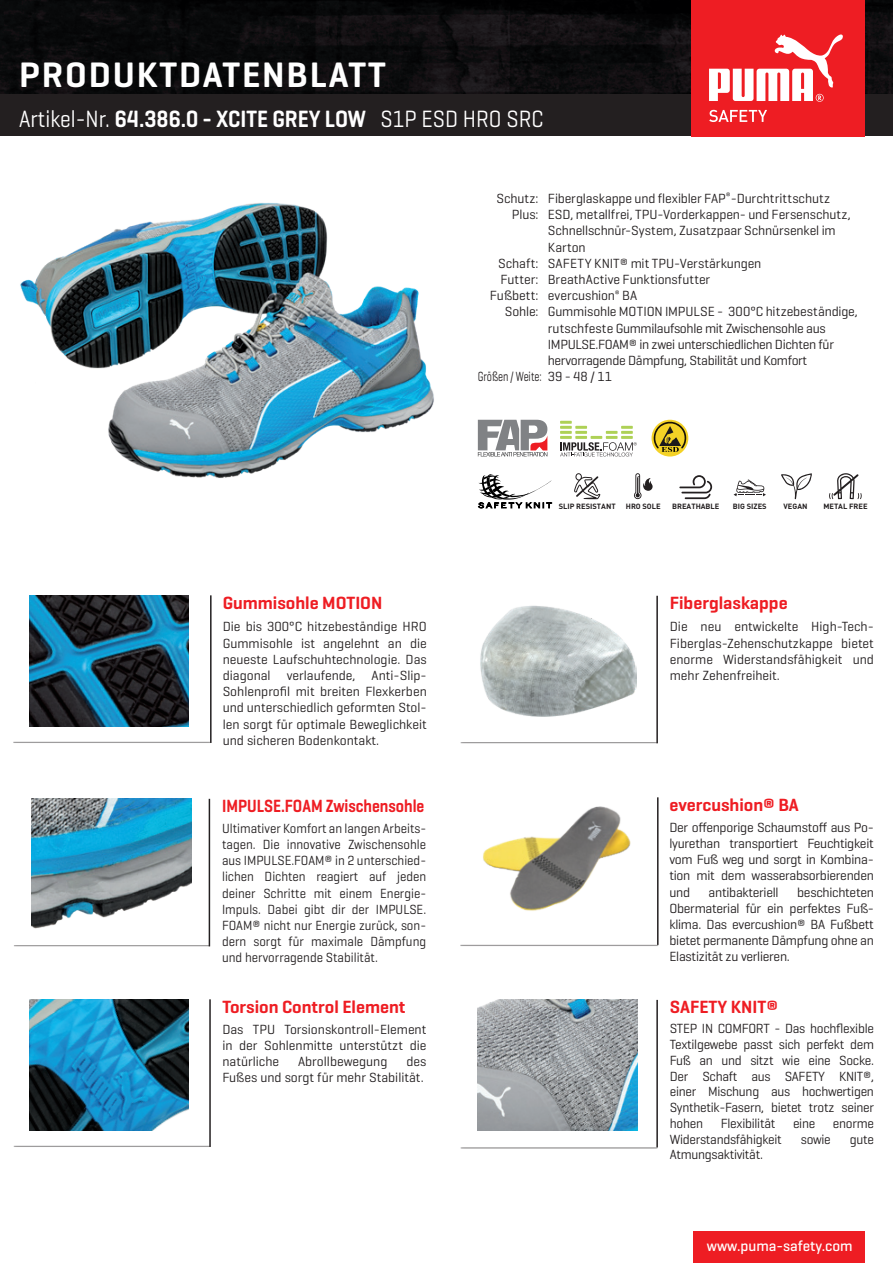
<style>
.page{position:relative;width:893px;height:1263px;background:#fff}
.page>*{position:absolute;margin:0;border:0;box-sizing:border-box;transform-origin:0 0}
.t1{font:600 36px "Geogrotesque";letter-spacing:.05em;color:#fff}
.t2{font:24px "Geogrotesque";color:#fff;scale:.9 1}
.t3{font:600 18px "Geogrotesque";color:#ee1d23}
.t4{font:600 18px "Geogrotesque";color:#ee1d23;scale:.87 1}
.t5{font:500 15px "Geogrotesque";color:#fff}
.t6{font:13.5px/16.2px "Geogrotesque";letter-spacing:-.01em;color:#231f20;text-align:justify}
.t7{font:13.5px/16.2px "Geogrotesque";letter-spacing:-.01em;color:#231f20;text-align:justify;scale:.95 1}
.t8{font:13.5px "Geogrotesque";letter-spacing:-.01em;color:#231f20;scale:.75 1}
.t9{font:700 7.5px "FFDI Nfor PUMA";color:#231f20}
.s1{font-weight:600}
</style>
<div class="page">
<img style="left:0;top:0;width:893px;height:95px">
<hr style="left:13px;top:741px;width:198px;height:2px;background:#231f20">
<hr style="left:210px;top:595px;width:2px;height:148px;background:#231f20">
<hr style="left:14px;top:1145px;width:197px;height:2px;background:#231f20">
<hr style="left:209px;top:999px;width:2px;height:148px;background:#231f20">
<hr style="left:460px;top:945px;width:198px;height:1px;background:#231f20">
<hr style="left:657px;top:797px;width:1px;height:148px;background:#231f20">
<hr style="left:460px;top:742px;width:198px;height:1px;background:#231f20">
<hr style="left:656px;top:596px;width:2px;height:147px;background:#231f20">
<hr style="left:14px;top:945px;width:196px;height:1px;background:#231f20">
<hr style="left:209px;top:799px;width:1px;height:147px;background:#231f20">
<hr style="left:460px;top:1147px;width:198px;height:2px;background:#231f20">
<hr style="left:656px;top:1000px;width:2px;height:147px;background:#231f20">
<div style="left:0;top:95px;width:893px;height:41px;background:#231f20"></div>
<div style="left:691px;top:0;width:173px;height:136px;background:#ee1d23"></div>
<div style="left:693px;top:1232px;width:171px;height:31px;background:#ee1d23"></div>
<svg style="left:709px;top:110px;width:58px;height:12px"></svg>
<svg style="left:709px;top:34px;width:134px;height:68px"></svg>
<svg style="left:478px;top:474px;width:74px;height:34px"></svg>
<img style="left:29px;top:595px;width:159px;height:131px">
<img style="left:29px;top:999px;width:160px;height:131px">
<img style="left:32px;top:798px;width:159px;height:131px">
<img style="left:20px;top:202px;width:414px;height:276px">
<img style="left:483px;top:806px;width:148px;height:105px">
<img style="left:478px;top:1000px;width:159px;height:131px">
<img style="left:480px;top:605px;width:157px;height:112px">
<svg style="left:734px;top:479px;width:32px;height:17px"></svg>
<svg style="left:829px;top:473px;width:33px;height:26px"></svg>
<svg style="left:634px;top:473px;width:19px;height:26px"></svg>
<svg style="left:478px;top:420px;width:69px;height:36px"></svg>
<div style="left:652px;top:420px;width:36px;height:36px;background:#f4d226;border-radius:50%"></div>
<svg style="left:653px;top:421px;width:33px;height:31px"></svg>
<svg style="left:574px;top:473px;width:26px;height:26px"></svg>
<svg style="left:560px;top:421px;width:77px;height:35px"></svg>
<svg style="left:781px;top:473px;width:31px;height:26px"></svg>
<svg style="left:679px;top:475px;width:33px;height:24px"></svg>
<h1 class="t1" style="left:19px;top:52px;width:368px">PRODUKTDATENBLATT</h1>
<h2 class="t2" style="left:19px;top:104px;width:584px">Artikel-Nr. <span class="s1">64.386.0 - XCITE GREY LOW</span> S1P ESD HRO SRC</h2>
<p class="t6" style="left:496px;top:190px;width:335px">Schutz: Fiberglaskappe und flexibler FAP<sup>®</sup>-Durchtrittschutz</p>
<p class="t6" style="left:512px;top:206px;width:340px">Plus: ESD, metallfrei, TPU-Vorderkappen- und Fersenschutz,</p>
<p class="t6" style="left:548px;top:222px;width:289px">Schnellschnür-System, Zusatzpaar Schnürsenkel im</p>
<p class="t6" style="left:548px;top:238px;width:39px">Karton</p>
<p class="t6" style="left:498px;top:255px;width:265px">Schaft: SAFETY KNIT® mit TPU-Verstärkungen</p>
<p class="t6" style="left:500px;top:271px;width:211px">Futter: BreathActive Funktionsfutter</p>
<p class="t6" style="left:490px;top:287px;width:149px">Fußbett: evercushion<sup>®</sup> BA</p>
<p class="t6" style="left:505px;top:303px;width:354px">Sohle: Gummisohle MOTION IMPULSE - 300°C hitzebeständige,</p>
<p class="t6" style="left:548px;top:319px;width:279px">rutschfeste Gummilaufsohle mit Zwischensohle aus</p>
<p class="t6" style="left:548px;top:336px;width:288px">IMPULSE.FOAM® in zwei unterschiedlichen Dichten für</p>
<p class="t6" style="left:548px;top:352px;width:261px">hervorragende Dämpfung, Stabilität und Komfort</p>
<p class="t8" style="left:478px;top:368px;width:181px">Größen / Weite: 39 - 48 / 11</p>
<h3 class="t3" style="left:223px;top:591px;width:161px">Gummisohle MOTION</h3>
<p class="t6" style="left:223px;top:618px;width:206px">Die bis 300°C hitzebeständige HRO Gummisohle ist angelehnt an die neueste Laufschuhtechnologie. Das diagonal verlaufende, Anti-Slip-Sohlenprofil mit breiten Flexkerben und unterschiedlich geformten Stol&shy;len sorgt für optimale Beweglichkeit und sicheren Bodenkontakt.</p>
<h3 class="t4" style="left:222px;top:795px;width:234px">IMPULSE.FOAM Zwischensohle</h3>
<p class="t7" style="left:222px;top:820px;width:216px">Ultimativer Komfort an langen Arbeits&shy;tagen. Die innovative Zwischensohle aus IMPULSE.FOAM® in 2 unterschied&shy;lichen Dichten reagiert auf jeden deiner Schritte mit einem Energie-Impuls. Dabei gibt dir der IMPULSE.<br>FOAM® nicht nur Energie zurück, son&shy;dern sorgt für maximale Dämpfung und hervorragende Stabilität.</p>
<h3 class="t3" style="left:222px;top:996px;width:185px">Torsion Control Element</h3>
<p class="t6" style="left:222px;top:1020px;width:206px">Das TPU Torsionskontroll-Element in der Sohlenmitte unterstützt die natürliche</p>
<p class="t6" style="left:222px;top:1053px;width:206px;text-align:right">des<br>Fußes und sorgt für mehr Stabilität.</p>
<p class="t6" style="left:298px;top:1053px;width:91px">Abrollbewegung</p>
<p class="t9" style="left:559px;top:500px;width:58px">SLIP RESISTANT</p>
<p class="t9" style="left:626px;top:500px;width:36px">HRO SOLE</p>
<p class="t9" style="left:672px;top:500px;width:49px">BREATHABLE</p>
<p class="t9" style="left:733px;top:500px;width:35px">BIG SIZES</p>
<p class="t9" style="left:783px;top:500px;width:25px">VEGAN</p>
<p class="t9" style="left:823px;top:500px;width:46px">METAL FREE</p>
<h3 class="t3" style="left:670px;top:591px;width:119px">Fiberglaskappe</h3>
<p class="t6" style="left:670px;top:618px;width:206px">Die neu entwickelte High-Tech-Fiberglas-Zehenschutzkappe bietet enorme Widerstandsfähigkeit und mehr Zehenfreiheit.</p>
<h3 class="t3" style="left:669px;top:794px;width:131px">evercushion® BA</h3>
<p class="t6" style="left:669px;top:819px;width:206px">Der offenporige Schaumstoff aus Po&shy;lyurethan transportiert Feuchtigkeit vom Fuß weg und sorgt in Kombina&shy;tion mit dem wasserabsorbierenden und</p>
<p class="t6" style="left:669px;top:883px;width:206px;text-indent:128px">beschichteten Obermaterial für ein perfektes Fuß&shy;klima. Das evercushion® BA Fußbett bietet permanente Dämpfung ohne an Elastizität zu verlieren.</p>
<p class="t6" style="left:709px;top:883px;width:72px">antibakteriell</p>
<h3 class="t3" style="left:670px;top:996px;width:110px">SAFETY KNIT®</h3>
<p class="t6" style="left:670px;top:1020px;width:206px;line-height:15.8px">STEP IN COMFORT - Das hochflexible Textilgewebe passt sich perfekt dem Fuß an und sitzt wie eine Socke.<br>Der Schaft aus SAFETY KNIT®, einer Mischung aus hochwertigen Synthetik-Fasern, bietet trotz seiner hohen</p>
<p class="t6" style="left:721px;top:1115px;width:56px">Flexibilität</p>
<p class="t6" style="left:793px;top:1115px;width:24px">eine</p>
<p class="t6" style="left:833px;top:1115px;width:42px">enorme</p>
<p class="t6" style="left:670px;top:1130px;width:113px">Widerstandsfähigkeit</p>
<p class="t6" style="left:801px;top:1130px;width:32px">sowie</p>
<p class="t6" style="left:850px;top:1130px;width:26px">gute</p>
<p class="t6" style="left:670px;top:1146px;width:95px">Atmungsaktivität.</p>
<p class="t5" style="left:707px;top:1236px;width:147px">www.puma-safety.com</p>
</div>
